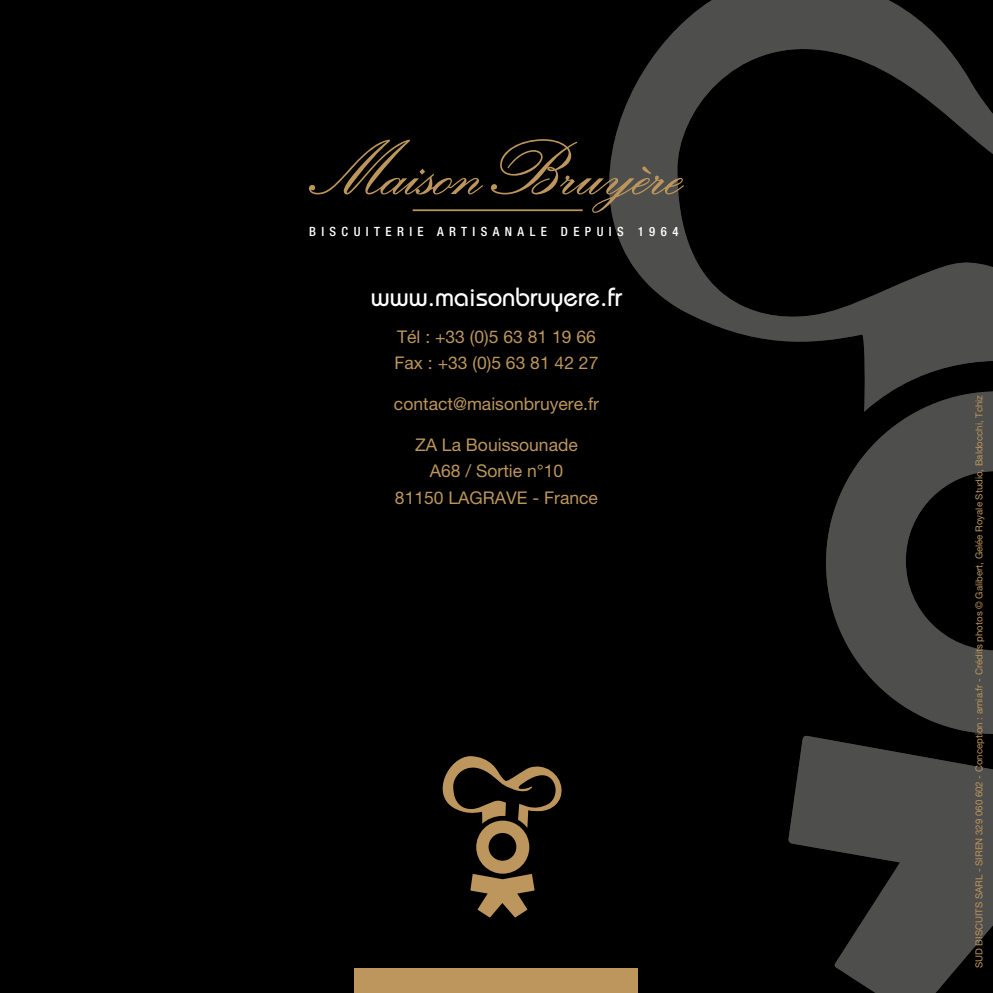
<style>
.page{position:relative;width:993px;height:993px;background:#fff}
.page>*{position:absolute;margin:0;border:0;box-sizing:border-box;transform-origin:0 0}
.t1{font:500 26.25px "Bauhaus Std";color:#fff}
.t2{font:17.5px/26.2px "Helvetica Neue LT Pro";color:#bc965c}
.t3{font:500 condensed 12.78px "Helvetica Neue LT Std";letter-spacing:.425em;color:#fff}
.t4{font:9.62px "Helvetica Neue LT Pro";color:#bc965c}
</style>
<div class="page">
<div style="left:0;top:0;width:992px;height:992px;background:#000"></div>
<svg style="left:788px;top:735px;width:204px;height:257px;fill:#4e4e4d"></svg>
<svg style="left:826px;top:439px;width:166px;height:294px;fill:#4e4e4d"></svg>
<svg style="left:611px;top:0;width:381px;height:439px"></svg>
<svg style="left:442px;top:756px;width:120px;height:161px"></svg>
<div style="left:355px;top:967px;width:282px;height:25px;background:#bc965c"></div>
<svg style="left:309px;top:139px;width:174px;height:55px"></svg>
<svg style="left:490px;top:139px;width:193px;height:74px"></svg>
<hr style="left:412px;top:209px;width:170px;height:2px;background:#bc965c">
<p class="t3" style="left:309px;top:223px;width:371px">BISCUITERIE ARTISANALE DEPUIS 1964</p>
<h1 class="t1" style="left:371px;top:281px;width:252px">www.maisonbruyere.fr</h1>
<p class="t2" style="left:394px;top:323px;width:205px">Tél : +33 (0)5 63 81 19 66<br>Fax : +33 (0)5 63 81 42 27</p>
<p class="t2" style="left:394px;top:390px;width:206px">contact@maisonbruyere.fr</p>
<p class="t2" style="left:395px;top:431px;width:204px;text-align:center">ZA La Bouissounade<br>A68 / Sortie n°10<br>81150 LAGRAVE - France</p>
<p class="t4" style="left:972px;top:967px;width:574px;rotate:-90deg">SUD BISCUITS SARL - SIREN 329 060 602 - Conception : arnia.fr - Crédits photos © Galibert, Gelée Royale Studio, Baldocchi, Tchiz</p>
</div>
